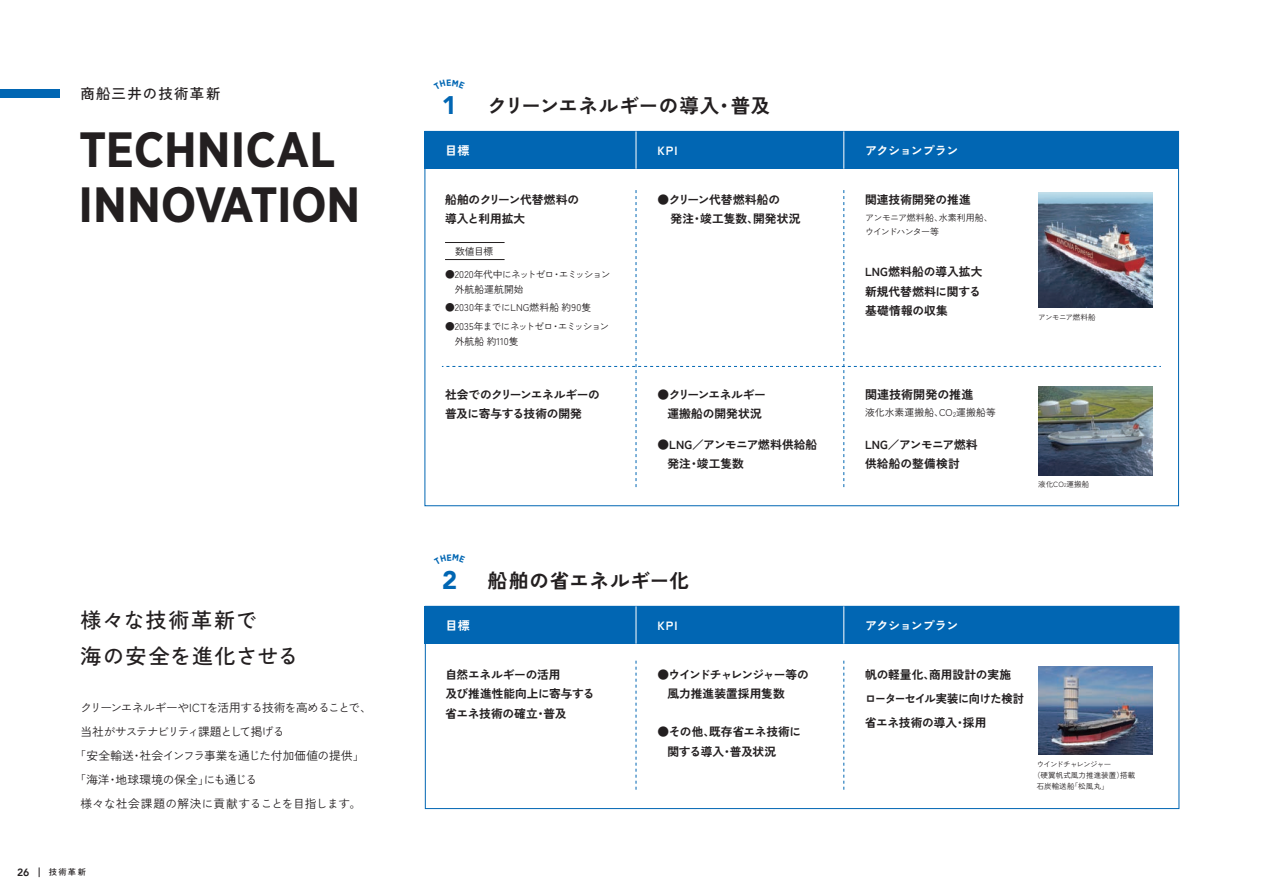
<style>
.page{position:relative;width:1263px;height:893px;background:#fff}
.page>*{position:absolute;margin:0;border:0;box-sizing:border-box;transform-origin:0 0}
.t1{font:700 49.5px/55.3px "Gotham Narrow";letter-spacing:-.01em;color:#231f20}
.t2{font:900 25.5px "Avenir";color:#0166b3}
.t3{font:500 21px/36px "Zen Kaku Gothic New";letter-spacing:.055em;color:#231f20}
.t4{font:700 19.5px "Zen Kaku Gothic New";letter-spacing:.02em;color:#231f20}
.t5{font:700 19.5px "Zen Kaku Gothic New";letter-spacing:.04em;color:#231f20}
.t6{font:500 14.4px "Zen Kaku Gothic New";letter-spacing:.09em;color:#231f20}
.t7{font:700 12px "Zen Kaku Gothic New";letter-spacing:-.02em;color:#fff}
.t8{font:700 12px "Zen Kaku Gothic New";letter-spacing:.005em;color:#231f20}
.t9{font:700 11.7px/19.5px "Zen Kaku Gothic New";letter-spacing:-.005em;color:#231f20}
.t10{font:11.7px "Zen Kaku Gothic New";letter-spacing:-.04em;color:#231f20}
.t11{font:700 11.7px/19.5px "Zen Kaku Gothic New";letter-spacing:-.03em;color:#231f20}
.t12{font:11.7px "Zen Kaku Gothic New";letter-spacing:.005em;color:#231f20}
.t13{font:11.7px "Zen Kaku Gothic New";letter-spacing:-.08em;color:#231f20}
.t14{font:11.7px "Zen Kaku Gothic New";letter-spacing:-.005em;color:#231f20}
.t15{font:800 10.5px "Avenir";color:#231f20}
.t16{font:9.75px "Zen Kaku Gothic New";color:#231f20}
.t17{font:9.75px/15px "Zen Kaku Gothic New";letter-spacing:-.06em;color:#231f20}
.t18{font:9.75px/15px "Zen Kaku Gothic New";letter-spacing:-.03em;color:#231f20}
.t19{font:9px/14.2px "Zen Kaku Gothic New";letter-spacing:-.065em;color:#231f20}
.t20{font:500 8.25px "Zen Kaku Gothic New";color:#231f20}
.t21{font:7.5px "Zen Kaku Gothic New";letter-spacing:.005em;color:#231f20}
.t22{font:7.5px "Zen Kaku Gothic New";letter-spacing:-.105em;color:#231f20}
.t23{font:7.5px "Zen Kaku Gothic New";letter-spacing:-.05em;color:#231f20}
.s1{font-size:6.9px}
.s2{font-size:5.25px}
</style>
<div class="page">
<div style="left:424px;top:131px;width:754px;height:38px;background:#0166b3"></div>
<div style="left:425px;top:606px;width:754px;height:38px;background:#0166b3"></div>
<img style="left:1038px;top:666px;width:115px;height:88px">
<svg style="left:442px;top:190px;width:719px;height:298px"></svg>
<hr style="left:636px;top:131px;width:1px;height:38px;background:#fff">
<hr style="left:843px;top:131px;width:1px;height:38px;background:#fff">
<div style="left:425px;top:606px;width:754px;height:203px;border:1px solid #0166b3"></div>
<svg style="left:636px;top:661px;width:1px;height:129px"></svg>
<svg style="left:843px;top:661px;width:1px;height:129px"></svg>
<hr style="left:636px;top:606px;width:1px;height:38px;background:#fff">
<hr style="left:843px;top:606px;width:1px;height:38px;background:#fff">
<div style="left:0;top:89px;width:59px;height:9px;background:#0166b3"></div>
<p class="t6" style="left:81px;top:85px;width:141px">商船三井の技術革新</p>
<h1 class="t1" style="left:79px;top:121px;width:283px">TECHNICAL<br>INNOVATION</h1>
<h3 class="t3" style="left:81px;top:602px;width:219px">様々な技術革新で<br>海の安全を進化させる</h3>
<p class="t10" style="left:81px;top:701px;width:293px">クリーンエネルギーやICTを活用する技術を高めることで、</p>
<p class="t13" style="left:81px;top:725px;width:205px">当社がサステナビリティ課題として掲げる</p>
<p class="t10" style="left:75px;top:749px;width:291px">「安全輸送・社会インフラ事業を通じた付加価値の提供」</p>
<p class="t14" style="left:75px;top:773px;width:184px">「海洋・地球環境の保全」にも通じる</p>
<p class="t12" style="left:81px;top:797px;width:282px">様々な社会課題の解決に貢献することを目指します。</p>
<p class="t15" style="left:17px;top:864px;width:14px">26</p>
<p class="t20" style="left:49px;top:867px;width:39px">技術革新</p>
<h2 class="t2" style="left:442px;top:84px;width:17px">1</h2>
<h3 class="t4" style="left:487px;top:94px;width:284px">クリーンエネルギーの導入・普及</h3>
<p class="t7" style="left:445px;top:143px;width:26px">目標</p>
<p class="t7" style="left:657px;top:143px;width:22px">KPI</p>
<p class="t7" style="left:865px;top:143px;width:95px">アクションプラン</p>
<p class="t9" style="left:445px;top:189px;width:136px">船舶のクリーン代替燃料の導入と利用拡大</p>
<p class="t9" style="left:671px;top:189px;width:131px;text-indent:-13px">●クリーン代替燃料船の<br>発注・竣工隻数、開発状況</p>
<p class="t9" style="left:865px;top:189px;width:107px">関連技術開発の推進</p>
<p class="t19" style="left:865px;top:210px;width:129px">アンモニア燃料船、水素利用船、ウインドハンター等</p>
<p class="t16" style="left:455px;top:245px;width:40px">数値目標</p>
<p class="t18" style="left:445px;top:267px;width:167px">●2020年代中にネットゼロ・エミッション　外航船運航開始</p>
<p class="t16" style="left:445px;top:302px;width:148px">●2030年までにLNG燃料船 約90隻</p>
<p class="t17" style="left:445px;top:319px;width:166px">●2035年までにネットゼロ・エミッション　外航船 約110隻</p>
<p class="t9" style="left:865px;top:262px;width:119px">LNG燃料船の導入拡大新規代替燃料に関する基礎情報の収集</p>
<p class="t11" style="left:445px;top:384px;width:156px">社会でのクリーンエネルギーの普及に寄与する技術の開発</p>
<p class="t8" style="left:865px;top:387px;width:110px">関連技術開発の推進</p>
<p class="t9" style="left:657px;top:384px;width:110px;text-align:center">●クリーンエネルギー運搬船の開発状況</p>
<p class="t9" style="left:667px;top:434px;width:151px;text-indent:-10px">●LNG／アンモニア燃料供給船発注・竣工隻数</p>
<p class="t16" style="left:865px;top:407px;width:132px">液化水素運搬船、CO<span class="s1">2</span>運搬船等</p>
<p class="t9" style="left:865px;top:434px;width:114px">LNG／アンモニア燃料供給船の整備検討</p>
<p class="t23" style="left:1038px;top:313px;width:59px">アンモニア燃料船</p>
<p class="t21" style="left:1038px;top:480px;width:53px">液化CO<span class="s2">2</span>運搬船</p>
<h2 class="t2" style="left:442px;top:559px;width:17px">2</h2>
<h3 class="t5" style="left:488px;top:569px;width:203px">船舶の省エネルギー化</h3>
<p class="t7" style="left:445px;top:618px;width:26px">目標</p>
<p class="t7" style="left:657px;top:618px;width:22px">KPI</p>
<p class="t7" style="left:865px;top:618px;width:95px">アクションプラン</p>
<p class="t9" style="left:445px;top:664px;width:151px">自然エネルギーの活用<br>及び推進性能向上に寄与する省エネ技術の確立・普及</p>
<p class="t9" style="left:865px;top:662px;width:161px;line-height:24px">帆の軽量化、商用設計の実施ローターセイル実装に向けた検討省エネ技術の導入・採用</p>
<p class="t9" style="left:667px;top:664px;width:143px;text-indent:-10px">●ウインドチャレンジャー等の風力推進装置採用隻数</p>
<p class="t9" style="left:667px;top:722px;width:135px;text-indent:-10px">●その他、既存省エネ技術に関する導入・普及状況</p>
<p class="t22" style="left:1037px;top:760px;width:76px">ウインドチャレンジャー</p>
<p class="t21" style="left:1033px;top:771px;width:104px">（硬翼帆式風力推進装置）搭載</p>
<p class="t21" style="left:1037px;top:782px;width:73px">石炭輸送船「松風丸」</p>
</div>
